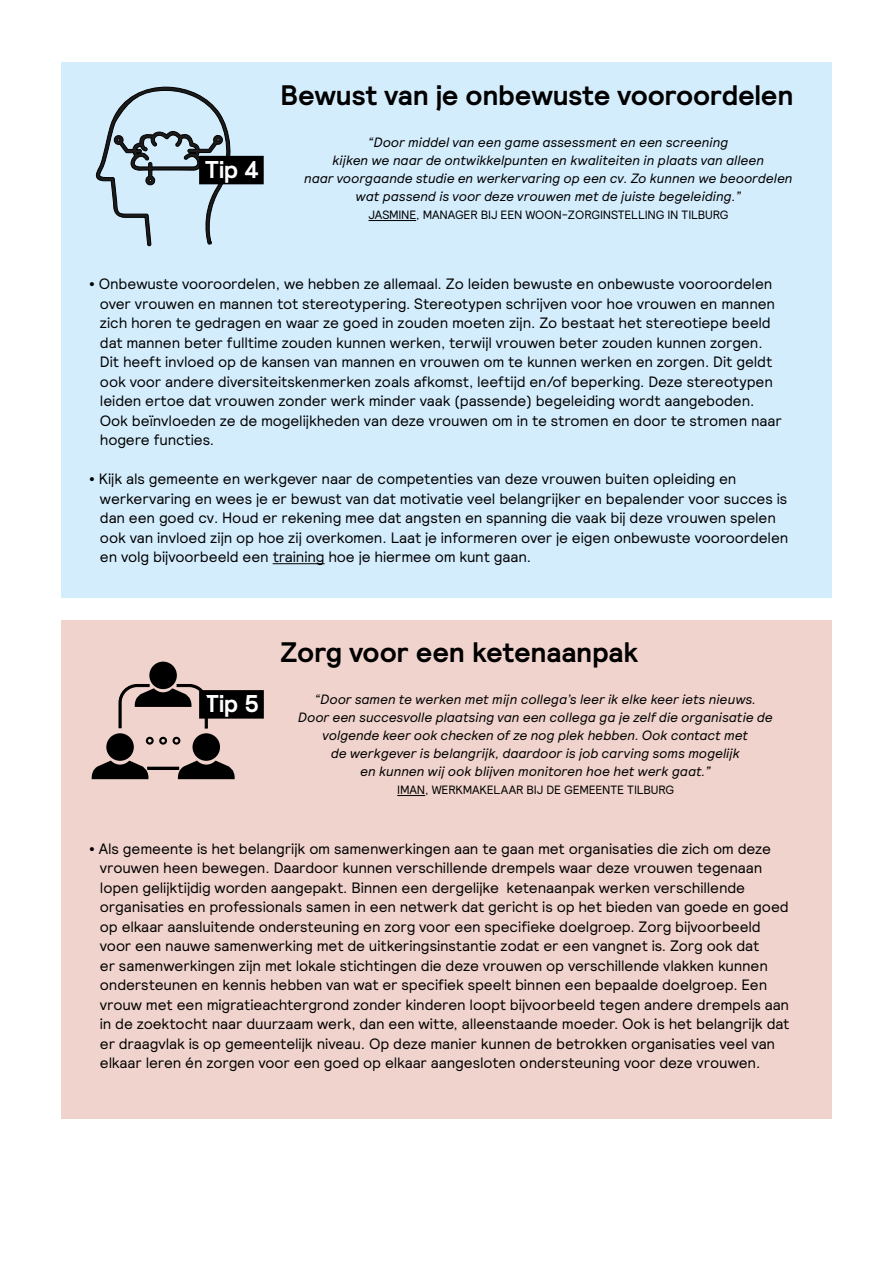
<style>
.page{position:relative;width:893px;height:1263px;background:#fff}
.page>*{position:absolute;margin:0;border:0;box-sizing:border-box;transform-origin:0 0}
.t1{font:700 28.2px "Relative";letter-spacing:-.01em;color:#000}
.t2{font:700 24.3px "Relative";letter-spacing:-.005em;color:#fff}
.t3{font:15px/19.5px "Relative";letter-spacing:-.01em;color:#000}
.t4{font:italic 13.5px/18px "Relative";letter-spacing:-.015em;color:#000;text-align:center}
.t5{font:12px "Relative";letter-spacing:-.015em;color:#000}
.s1{font-weight:700}
</style>
<div class="page">
<div style="left:61px;top:62px;width:771px;height:535px;background:#d4edfd"></div>
<svg style="left:96px;top:87px;width:141px;height:160px"></svg>
<div style="left:61px;top:621px;width:771px;height:498px;background:#f0d3cc"></div>
<hr style="left:273px;top:563px;width:52px;height:1px;background:#000">
<svg style="left:397px;top:795px;width:28px;height:1px"></svg>
<div style="left:199px;top:690px;width:65px;height:29px;background:#000"></div>
<hr style="left:368px;top:220px;width:48px;height:1px;background:#000">
<div style="left:199px;top:156px;width:65px;height:28px;background:#000"></div>
<svg style="left:178px;top:760px;width:57px;height:19px"></svg>
<svg style="left:92px;top:760px;width:56px;height:19px"></svg>
<div style="left:147px;top:767px;width:32px;height:3px;border:1px solid #000"></div>
<svg style="left:118px;top:684px;width:90px;height:45px"></svg>
<svg style="left:146px;top:737px;width:21px;height:8px"></svg>
<svg style="left:173px;top:737px;width:7px;height:8px"></svg>
<div style="left:149px;top:662px;width:28px;height:27px;background:#000;border-radius:50%"></div>
<div style="left:106px;top:733px;width:28px;height:28px;background:#000;border-radius:50%"></div>
<div style="left:193px;top:733px;width:27px;height:28px;background:#000;border-radius:50%"></div>
<h2 class="t2" style="left:205px;top:160px;width:55px">Tip 4</h2>
<h1 class="t1" style="left:281px;top:84px;width:514px">Bewust van je onbewuste vooroordelen</h1>
<p class="t4" style="left:304px;top:135px;width:490px">“Door middel van een game assessment en een screening<br>kijken we naar de ontwikkelpunten en kwaliteiten in plaats van alleen<br>naar voorgaande studie en werkervaring op een cv. Zo kunnen we beoordelen wat passend is voor deze vrouwen met de juiste begeleiding.”</p>
<p class="t5" style="left:368px;top:209px;width:361px">JASMINE, MANAGER BIJ EEN WOON-ZORGINSTELLING IN TILBURG</p>
<p class="t3" style="left:100px;top:274px;width:683px;text-indent:-11px"><span class="s1">•</span> Onbewuste vooroordelen, we hebben ze allemaal. Zo leiden bewuste en onbewuste vooroordelen over vrouwen en mannen tot stereotypering. Stereotypen schrijven voor hoe vrouwen en mannen zich horen te gedragen en waar ze goed in zouden moeten zijn. Zo bestaat het stereotiepe beeld dat mannen beter fulltime zouden kunnen werken, terwijl vrouwen beter zouden kunnen zorgen.<br>Dit heeft invloed op de kansen van mannen en vrouwen om te kunnen werken en zorgen. Dit geldt ook voor andere diversiteitskenmerken zoals afkomst, leeftijd en/of beperking. Deze stereotypen leiden ertoe dat vrouwen zonder werk minder vaak (passende) begeleiding wordt aangeboden.<br>Ook beïnvloeden ze de mogelijkheden van deze vrouwen om in te stromen en door te stromen naar hogere functies.</p>
<p class="t3" style="left:100px;top:469px;width:690px;text-indent:-11px"><span class="s1">•</span> Kijk als gemeente en werkgever naar de competenties van deze vrouwen buiten opleiding en werkervaring en wees je er bewust van dat motivatie veel belangrijker en bepalender voor succes is dan een goed cv. Houd er rekening mee dat angsten en spanning die vaak bij deze vrouwen spelen ook van invloed zijn op hoe zij overkomen. Laat je informeren over je eigen onbewuste vooroordelen en volg bijvoorbeeld een training hoe je hiermee om kunt gaan.</p>
<h2 class="t2" style="left:205px;top:695px;width:56px">Tip 5</h2>
<h1 class="t1" style="left:281px;top:641px;width:359px">Zorg voor een ketenaanpak</h1>
<p class="t4" style="left:298px;top:692px;width:476px">“Door samen te werken met mijn collega’s leer ik elke keer iets nieuws.<br>Door een succesvolle plaatsing van een collega ga je zelf die organisatie de volgende keer ook checken of ze nog plek hebben. Ook contact met<br>de werkgever is belangrijk, daardoor is job carving soms mogelijk<br>en kunnen wij ook blijven monitoren hoe het werk gaat.”</p>
<p class="t5" style="left:397px;top:783px;width:278px">IMAN, WERKMAKELAAR BIJ DE GEMEENTE TILBURG</p>
<p class="t3" style="left:100px;top:839px;width:691px;text-indent:-11px"><span class="s1">•</span> Als gemeente is het belangrijk om samenwerkingen aan te gaan met organisaties die zich om deze vrouwen heen bewegen. Daardoor kunnen verschillende drempels waar deze vrouwen tegenaan lopen gelijktijdig worden aangepakt. Binnen een dergelijke ketenaanpak werken verschillende organisaties en professionals samen in een netwerk dat gericht is op het bieden van goede en goed op elkaar aansluitende ondersteuning en zorg voor een specifieke doelgroep. Zorg bijvoorbeeld voor een nauwe samenwerking met de uitkeringsinstantie zodat er een vangnet is. Zorg ook dat<br>er samenwerkingen zijn met lokale stichtingen die deze vrouwen op verschillende vlakken kunnen ondersteunen en kennis hebben van wat er specifiek speelt binnen een bepaalde doelgroep. Een vrouw met een migratieachtergrond zonder kinderen loopt bijvoorbeeld tegen andere drempels aan in de zoektocht naar duurzaam werk, dan een witte, alleenstaande moeder. Ook is het belangrijk dat er draagvlak is op gemeentelijk niveau. Op deze manier kunnen de betrokken organisaties veel van elkaar leren én zorgen voor een goed op elkaar aangesloten ondersteuning voor deze vrouwen.</p>
</div>
